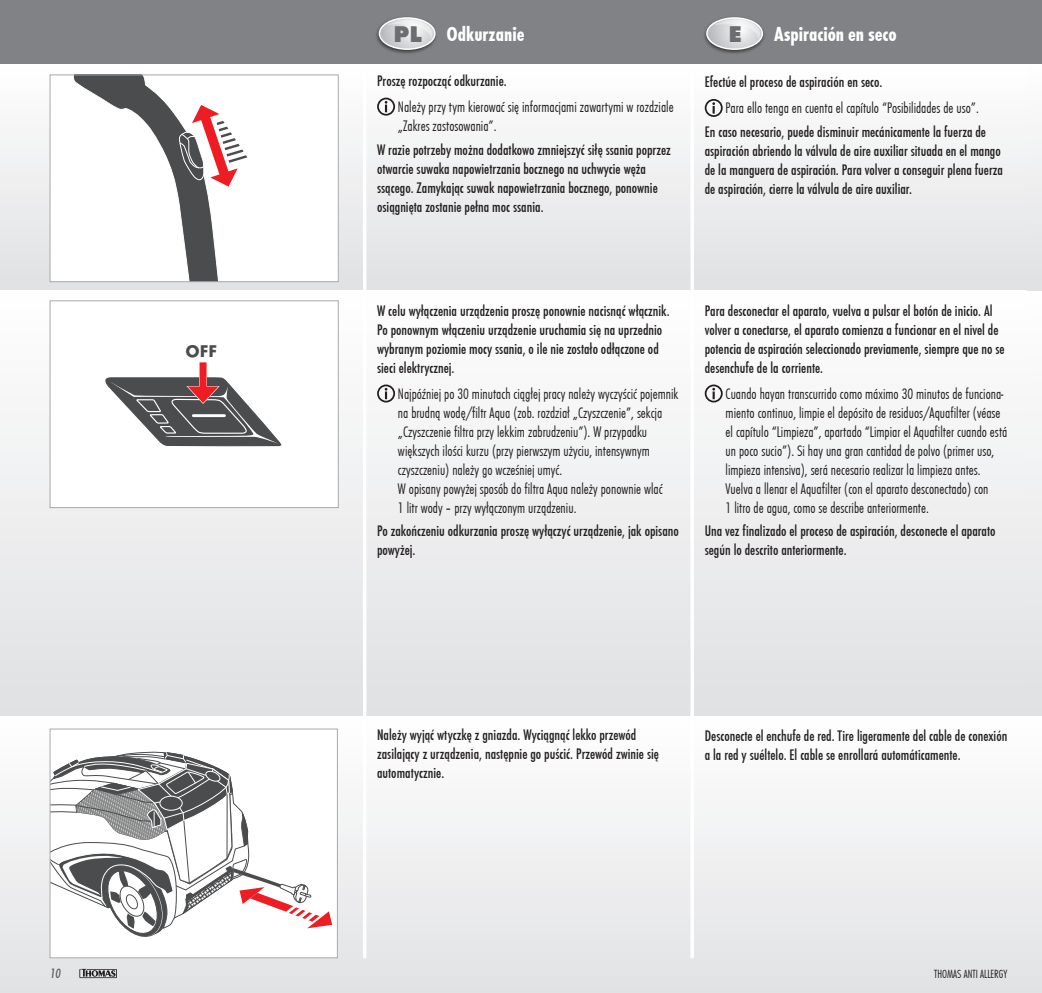
<style>
.page{position:relative;width:1042px;height:993px;background:#fff}
.page>*{position:absolute;margin:0;border:0;box-sizing:border-box;transform-origin:0 0}
.t1{font:800 23.62px "Function";color:#6c6d70}
.t2{font:700 21px "Futura Con";color:#fff}
._10_pt_Futura{font:700 17.5px "Futura";color:#4b4c4d}
._9_p_Fließtext_mediu{font:500 15.75px/18.9px "Futura Con";color:#231f20}
._9_p_Fließtext_mediu-2{font:300 15.75px/18.9px "Futura Con";color:#231f20}
.t3{font:italic 500 14px "Futura Con";color:#57585a}
.t4{font:300 12.25px "Futura Con";color:#231f20}
</style>
<div class="page">
<div style="left:0;top:65px;width:1042px;height:225px;background:linear-gradient(to bottom,#fefefe,#e0e1e3)"></div>
<div style="left:0;top:290px;width:1042px;height:426px;background:linear-gradient(to bottom,#fefefe,#e0e1e3)"></div>
<div style="left:0;top:716px;width:1042px;height:276px;background:linear-gradient(to bottom,#fefefe,#e1e2e4)"></div>
<svg style="left:1027px;top:291px;width:15px;height:425px"></svg>
<svg style="left:1027px;top:716px;width:15px;height:276px"></svg>
<svg style="left:1027px;top:63px;width:15px;height:228px"></svg>
<div style="left:0;top:0;width:1042px;height:63px;background:#808285"></div>
<div style="left:50px;top:300px;width:289px;height:208px;background:#fff;border:1px solid #a8a9ad"></div>
<div style="left:199px;top:363px;width:8px;height:30px;background:#f79c9f"></div>
<div style="left:200px;top:362px;width:7px;height:30px;background:#ee1d23"></div>
<svg style="left:105px;top:376px;width:177px;height:71px"></svg>
<div style="left:50px;top:75px;width:288px;height:206px;background:#fff"></div>
<svg style="left:73px;top:76px;width:174px;height:204px"></svg>
<div style="left:50px;top:74px;width:289px;height:208px;border:1px solid #a8a9ad"></div>
<div style="left:50px;top:728px;width:287px;height:229px;background:#fff"></div>
<svg style="left:52px;top:751px;width:280px;height:186px"></svg>
<div style="left:50px;top:728px;width:288px;height:229px;border:1px solid #a8a9ad"></div>
<div style="left:702px;top:15px;width:64px;height:39px;background:#231f20;opacity:.75"></div>
<div style="left:706px;top:17px;width:57px;height:33px;border:1px solid #fff;border-radius:50%"></div>
<svg style="left:707px;top:18px;width:55px;height:31px;background:#cdced0"></svg>
<div style="left:377px;top:98px;width:18px;height:18px;border:2px solid #231f20;border-radius:50%"></div>
<svg style="left:385px;top:101px;width:2px;height:11px"></svg>
<div style="left:377px;top:384px;width:18px;height:18px;border:2px solid #231f20;border-radius:50%"></div>
<svg style="left:385px;top:387px;width:2px;height:12px"></svg>
<div style="left:375px;top:15px;width:64px;height:39px;background:#231f20;opacity:.75"></div>
<div style="left:379px;top:17px;width:57px;height:33px;border:1px solid #fff;border-radius:50%"></div>
<svg style="left:379px;top:18px;width:56px;height:31px;background:#cccdcf"></svg>
<div style="left:705px;top:99px;width:18px;height:18px;border:2px solid #231f20;border-radius:50%"></div>
<svg style="left:712px;top:102px;width:3px;height:12px"></svg>
<div style="left:705px;top:384px;width:18px;height:18px;border:2px solid #231f20;border-radius:50%"></div>
<svg style="left:712px;top:387px;width:3px;height:12px"></svg>
<hr style="left:690px;top:74px;width:4px;height:883px;background:#fff">
<hr style="left:363px;top:74px;width:3px;height:883px;background:#fff">
<svg style="left:79px;top:968px;width:38px;height:9px"></svg>
<p class="_10_pt_Futura" style="left:186px;top:338px;width:33px">OFF</p>
<p class="t1" style="left:393px;top:20px;width:30px">PL</p>
<p class="t2" style="left:446px;top:19px;width:79px">Odkurzanie</p>
<p class="_9_p_Fließtext_mediu" style="left:377px;top:71px;width:131px">Proszę rozpocząć odkurzanie.</p>
<p class="_9_p_Fließtext_mediu-2" style="left:398px;top:97px;width:277px">Należy przy tym kierować się informacjami zawartymi w rozdziale „Zakres zastosowania”.</p>
<p class="_9_p_Fließtext_mediu" style="left:377px;top:139px;width:295px">W razie potrzeby można dodatkowo zmniejszyć siłę ssania poprzez otwarcie suwaka napowietrzania bocznego na uchwycie węża ssącego. Zamykając suwak napowietrzania bocznego, ponownie osiągnięta zostanie pełna moc ssania.</p>
<h1 class="t1" style="left:728px;top:20px;width:15px">E</h1>
<p class="t2" style="left:774px;top:19px;width:124px">Aspiración en seco</p>
<p class="_9_p_Fließtext_mediu" style="left:705px;top:72px;width:179px">Efectúe el proceso de aspiración en seco.</p>
<p class="_9_p_Fließtext_mediu-2" style="left:725px;top:98px;width:255px">Para ello tenga en cuenta el capítulo “Posibilidades de uso”.</p>
<p class="_9_p_Fließtext_mediu" style="left:705px;top:122px;width:300px">En caso necesario, puede disminuir mecánicamente la fuerza de aspiración abriendo la válvula de aire auxiliar situada en el mango de la manguera de aspiración. Para volver a conseguir plena fuerza de aspiración, cierre la válvula de aire auxiliar.</p>
<p class="_9_p_Fließtext_mediu" style="left:377px;top:301px;width:294px">W celu wyłączenia urządzenia proszę ponownie nacisnąć włącznik.<br>Po ponownym włączeniu urządzenie uruchamia się na uprzednio wybranym poziomie mocy ssania, o ile nie zostało odłączone od sieci elektrycznej.</p>
<p class="_9_p_Fließtext_mediu-2" style="left:398px;top:383px;width:282px">Najpóźniej po 30 minutach ciągłej pracy należy wyczyścić pojemnik na brudną wodę/filtr Aqua (zob. rozdział „Czyszczenie”, sekcja „Czyszczenie filtra przy lekkim zabrudzeniu”). W przypadku większych ilości kurzu (przy pierwszym użyciu, intensywnym czyszczeniu) należy go wcześniej umyć.<br>W opisany powyżej sposób do filtra Aqua należy ponownie wlać<br>1 litr wody – przy wyłączonym urządzeniu.</p>
<p class="_9_p_Fließtext_mediu" style="left:377px;top:521px;width:303px">Po zakończeniu odkurzania proszę wyłączyć urządzenie, jak opisano powyżej.</p>
<p class="_9_p_Fließtext_mediu" style="left:705px;top:301px;width:301px">Para desconectar el aparato, vuelva a pulsar el botón de inicio. Al volver a conectarse, el aparato comienza a funcionar en el nivel de potencia de aspiración seleccionado previamente, siempre que no se desenchufe de la corriente.</p>
<p class="_9_p_Fließtext_mediu-2" style="left:725px;top:383px;width:283px">Cuando hayan transcurrido como máximo 30 minutos de funciona&shy;miento continuo, limpie el depósito de residuos/Aquafilter (véase el capítulo “Limpieza”, apartado “Limpiar el Aquafilter cuando está un poco sucio”). Si hay una gran cantidad de polvo (primer uso, limpieza intensiva), será necesario realizar la limpieza antes.<br>Vuelva a llenar el Aquafilter (con el aparato desconectado) con<br>1 litro de agua, como se describe anteriormente.</p>
<p class="_9_p_Fließtext_mediu" style="left:705px;top:521px;width:292px">Una vez finalizado el proceso de aspiración, desconecte el aparato según lo descrito anteriormente.</p>
<p class="_9_p_Fließtext_mediu" style="left:377px;top:724px;width:283px">Należy wyjąć wtyczkę z gniazda. Wyciągnąć lekko przewód zasilający z urządzenia, następnie go puścić. Przewód zwinie się automatycznie.</p>
<p class="_9_p_Fließtext_mediu" style="left:705px;top:726px;width:304px">Desconecte el enchufe de red. Tire ligeramente del cable de conexión a la red y suéltelo. El cable se enrollará automáticamente.</p>
<p class="t3" style="left:50px;top:963px;width:12px">10</p>
<p class="t4" style="left:934px;top:965px;width:74px">THOMAS ANTI ALLERGY</p>
</div>
